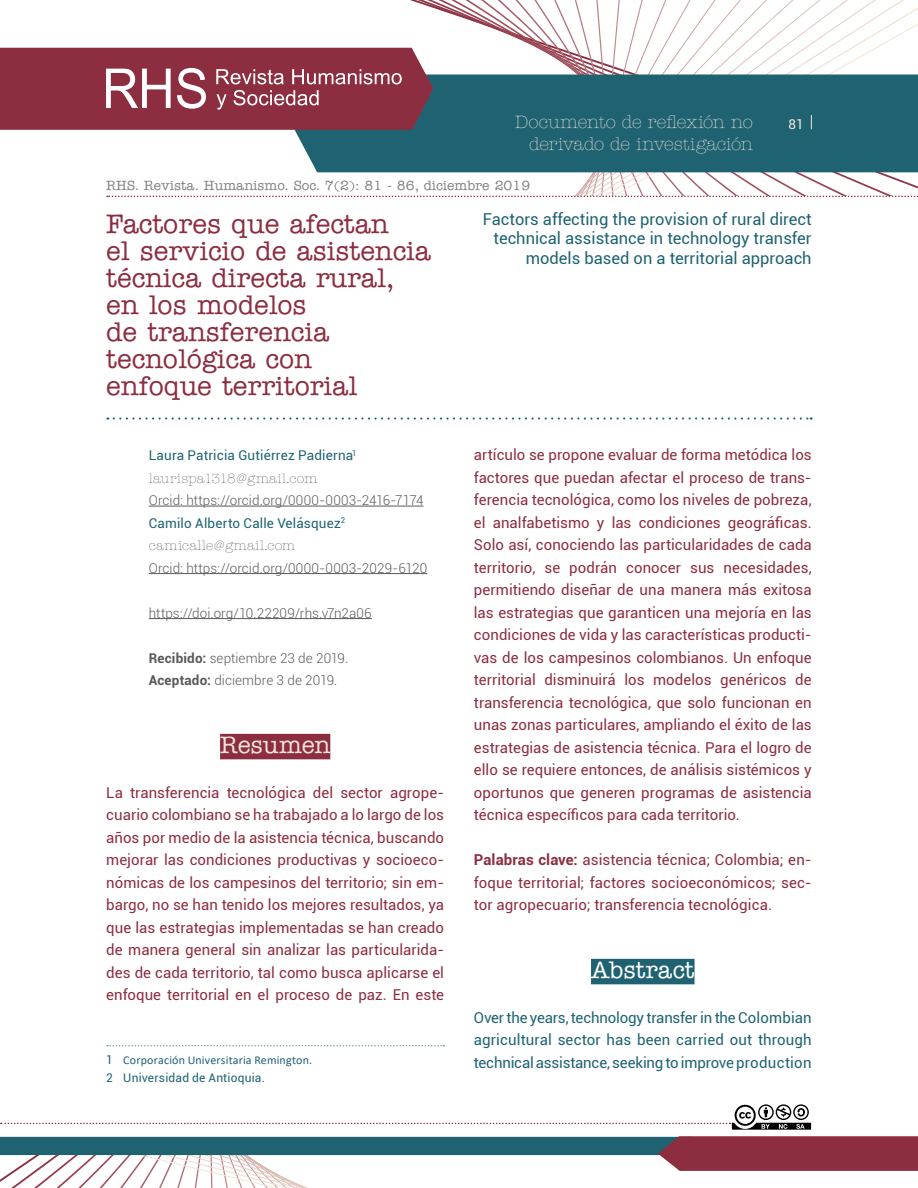
<style>
.page{position:relative;width:918px;height:1188px;background:#fff}
.page>*{position:absolute;margin:0;border:0;box-sizing:border-box;transform-origin:0 0}
.t1{font:500 27px/27px "American Typewriter";color:#8c2e40}
.t2{font:500 24px "American Typewriter";color:#fff}
.t3{font:500 24px "American Typewriter";letter-spacing:-.005em;color:#f2e4d8}
.t4{font:300 18px/21.6px "American Typewriter";letter-spacing:-.02em;color:#f2e4d8;text-align:right}
.t5{font:16.5px/19.5px "Roboto";color:#1f6373;text-align:right}
.t6{font:15px/22.5px "Roboto";letter-spacing:.005em;color:#8c2e40;text-align:justify}
.t7{font:15px/22.5px "Roboto";letter-spacing:-.01em;color:#1f6373;text-align:justify}
.t8{font:300 13.5px/22.5px "Roboto";letter-spacing:.005em;color:#58595b}
.t9{font:500 13.5px "American Typewriter";color:#808285}
.t10{font:300 13.5px "American Typewriter";letter-spacing:.015em;color:#58595b}
.t11{font:13.5px "Roboto";letter-spacing:.01em;color:#1f6373}
.t12{font:13.5px "Roboto";color:#f2e4d8}
.t13{font:12px "Calibri";letter-spacing:.015em;color:#1f6373}
.t14{font:12px "Roboto";letter-spacing:.015em;color:#1f6373}
.s1{font-weight:400;color:#1f6373}
.s2{font-weight:700}
.s3{font-family:"Roboto"}
</style>
<div class="page">
<svg style="left:0;top:0;width:918px;height:197px"></svg>
<svg style="left:0;top:1104px;width:918px;height:84px"></svg>
<svg style="left:114px;top:417px;width:698px;height:3px"></svg>
<hr style="left:149px;top:506px;width:275px;height:1px;background:#58595b">
<hr style="left:149px;top:573px;width:278px;height:1px;background:#58595b">
<hr style="left:149px;top:618px;width:223px;height:1px;background:#58595b">
<div style="left:220px;top:734px;width:110px;height:25px;background:#8c2e40"></div>
<svg style="left:107px;top:1045px;width:337px;height:1px"></svg>
<div style="left:591px;top:959px;width:104px;height:25px;background:#1f6373"></div>
<p class="t4" style="left:515px;top:112px;width:240px">Documento de reflexión no derivado de investigación</p>
<p class="t12" style="left:788px;top:115px;width:17px">81</p>
<p class="t9" style="left:106px;top:178px;width:426px">RHS. Revista. Humanismo. Soc. 7(2): 81 - 86, diciembre 2019</p>
<p class="t5" style="left:483px;top:209px;width:330px">Factors affecting the provision of rural direct technical assistance in technology transfer models based on a territorial approach</p>
<h1 class="t1" style="left:106px;top:211px;width:326px">Factores que afectan<br>el servicio de asistencia técnica directa rural, en los modelos<br>de transferencia tecnológica con<br>enfoque territorial</h1>
<p class="t11" style="left:149px;top:446px;width:209px">Laura Patricia Gutiérrez Padierna<sup>1</sup></p>
<p class="t10" style="left:149px;top:471px;width:170px">laurispa1318@gmail.com</p>
<p class="t8" style="left:149px;top:489px;width:276px">Orcid: https://orcid.org/0000-0003-2416-7174<br><span class="s1">Camilo Alberto Calle Velásquez</span><sup>2</sup></p>
<p class="t10" style="left:149px;top:538px;width:148px">camicalle@gmail.com</p>
<p class="t8" style="left:149px;top:556px;width:280px">Orcid: https://orcid.org/0000-0003-2029-6120</p>
<p class="t8" style="left:149px;top:601px;width:224px">https://doi.org/10.22209/rhs.v7n2a06</p>
<p class="t8" style="left:149px;top:646px;width:201px"><span class="s2">Recibido:</span> septiembre 23 de 2019.<br><span class="s2">Aceptado:</span> diciembre 3 de 2019.</p>
<h2 class="t3" style="left:220px;top:731px;width:112px">Resumen</h2>
<p class="t6" style="left:106px;top:780px;width:339px">La transferencia tecnológica del sector agrope&shy;cuario colombiano se ha trabajado a lo largo de los años por medio de la asistencia técnica, buscando mejorar las condiciones productivas y socioeco&shy;nómicas de los campesinos del territorio; sin em&shy;bargo, no se han tenido los mejores resultados, ya que las estrategias implementadas se han creado de manera general sin analizar las particularida&shy;des de cada territorio, tal como busca aplicarse el enfoque territorial en el proceso de paz. En este</p>
<p class="t13" style="left:106px;top:1051px;width:207px"><span class="s3">1</span> Corporación Universitaria Remington.</p>
<p class="t14" style="left:106px;top:1069px;width:160px">2 Universidad de Antioquia.</p>
<p class="t6" style="left:474px;top:443px;width:339px">artículo se propone evaluar de forma metódica los factores que puedan afectar el proceso de trans&shy;ferencia tecnológica, como los niveles de pobreza, el analfabetismo y las condiciones geográficas.<br>Solo así, conociendo las particularidades de cada territorio, se podrán conocer sus necesidades, permitiendo diseñar de una manera más exitosa las estrategias que garanticen una mejoría en las condiciones de vida y las características producti&shy;vas de los campesinos colombianos. Un enfoque territorial disminuirá los modelos genéricos de transferencia tecnológica, que solo funcionan en unas zonas particulares, ampliando el éxito de las estrategias de asistencia técnica. Para el logro de ello se requiere entonces, de análisis sistémicos y oportunos que generen programas de asistencia técnica específicos para cada territorio.</p>
<p class="t6" style="left:474px;top:848px;width:339px"><span class="s2">Palabras clave:</span> asistencia técnica; Colombia; en&shy;foque territorial; factores socioeconómicos; sec&shy;tor agropecuario; transferencia tecnológica.</p>
<h2 class="t2" style="left:591px;top:956px;width:105px">Abstract</h2>
<p class="t7" style="left:474px;top:1005px;width:339px">Over the years, technology transfer in the Colombian agricultural sector has been carried out through technical assistance, seeking to improve production</p>
</div>
